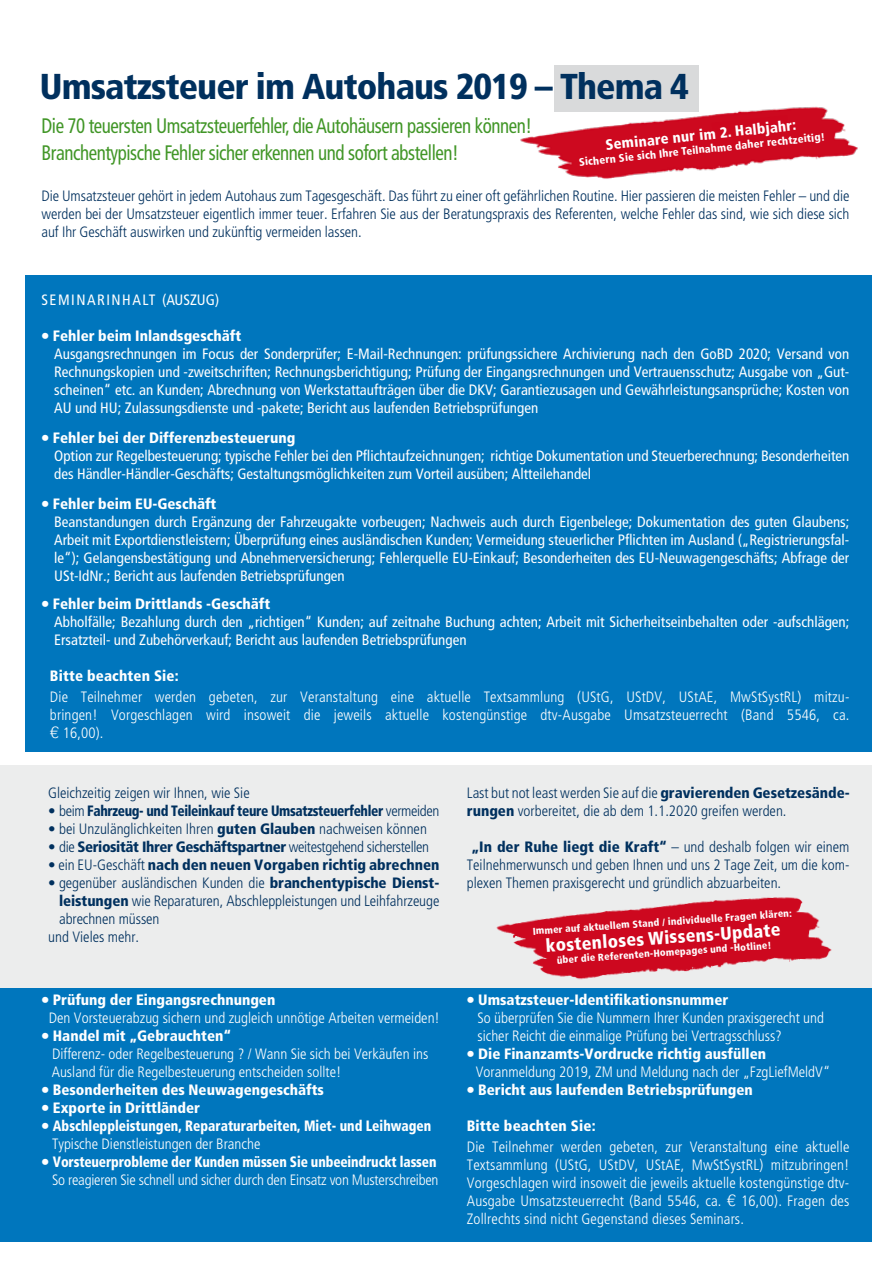
<style>
.page{position:relative;width:893px;height:1263px;background:#fff}
.page>*{position:absolute;margin:0;border:0;box-sizing:border-box;transform-origin:0 0}
.t1{font:900 condensed 36px "Frutiger";letter-spacing:-.025em;color:#00305e}
.t2{font:condensed 21px/27px "Frutiger";letter-spacing:-.02em;color:#419627;scale:.9 1}
.t3{font:900 condensed 18.15px "Frutiger";color:#fff}
.t4{font:condensed 15px/18px "Frutiger";color:#fff}
.t5{font:300 condensed 15px/18px "Frutiger";color:#fff}
.t6{font:300 condensed 15px/18px "Frutiger";color:#00305e;text-align:justify}
.t7{font:900 condensed 15px "Frutiger";color:#fff}
.t8{font:900 condensed 15px/18px "Frutiger";color:#fff;scale:.9 1}
.t9{font:900 condensed 15px "Frutiger";letter-spacing:-.025em;color:#00305e}
.t10{font:900 condensed 15px "Frutiger";letter-spacing:-.025em;color:#00305e;scale:.9 1}
.t11{font:900 condensed 15px "Frutiger";color:#00305e}
.t12{font:condensed 15px "Frutiger";letter-spacing:.1em;color:#fff}
.t13{font:900 condensed 14.7px "Frutiger";color:#fff}
.t14{font:900 condensed 10.95px "Frutiger";color:#fff}
.t15{font:900 condensed 10.2px "Frutiger";color:#fff}
.s1{font-family:"Sassoon Primary Com";font-weight:500;font-stretch:normal}
.s2{font-weight:900}
.s3{font-family:"Helvetica";font-stretch:normal;font-size:16.5px}
.s4{font-weight:300}
</style>
<div class="page">
<div style="left:0;top:765px;width:872px;height:477px;background:#eceded"></div>
<div style="left:0;top:988px;width:872px;height:254px;background:#0076bd"></div>
<div style="left:26px;top:275px;width:846px;height:477px;background:#0076bd"></div>
<div style="left:554px;top:65px;width:145px;height:47px;background:#d9dadb"></div>
<img style="left:496px;top:897px;width:336px;height:83px">
<img style="left:520px;top:106px;width:338px;height:73px">
<svg style="left:712px;top:115px;width:76px;height:16px"></svg>
<h1 class="t1" style="left:40px;top:65px;width:650px">Umsatzsteuer im Autohaus 2019 – Thema 4</h1>
<h2 class="t2" style="left:41px;top:112px;width:547px">Die 70 teuersten Umsatzsteuerfehler, die Autohäusern passieren können!<br>Branchentypische Fehler sicher erkennen und sofort abstellen!</h2>
<p class="t13" style="left:605px;top:136px;width:193px;rotate:-6deg">Seminare nur im 2. Halbjahr:</p>
<p class="t14" style="left:578px;top:156px;width:249px;rotate:-6deg">Sichern Sie sich Ihre Teilnahme daher rechtzeitig!</p>
<p class="t6" style="left:41px;top:187px;width:809px">Die Umsatzsteuer gehört in jedem Autohaus zum Tagesgeschäft. Das führt zu einer oft gefährlichen Routine. Hier passieren die meisten Fehler – und die werden bei der Umsatzsteuer eigentlich immer teuer. Erfahren Sie aus der Beratungspraxis des Referenten, welche Fehler das sind, wie sich diese sich auf Ihr Geschäft auswirken und zukünftig vermeiden lassen.</p>
<p class="t12" style="left:41px;top:291px;width:179px">SEMINARINHALT (AUSZUG)</p>
<p class="t4" style="left:54px;top:327px;width:797px;text-indent:-13px"><span class="s1">•</span> <span class="s2">Fehler beim Inlandsgeschäft<br></span>Ausgangsrechnungen im Focus der Sonderprüfer; E-Mail-Rechnungen: prüfungssichere Archivierung nach den GoBD 2020; Versand von Rechnungskopien und -zweitschriften; Rechnungsberichtigung; Prüfung der Eingangsrechnungen und Vertrauensschutz; Ausgabe von „Gut&shy;scheinen“ etc. an Kunden; Abrechnung von Werkstattaufträgen über die DKV; Garantiezusagen und Gewährleistungsansprüche; Kosten von AU und HU; Zulassungsdienste und -pakete; Bericht aus laufenden Betriebsprüfungen</p>
<p class="t4" style="left:54px;top:429px;width:797px;text-indent:-13px"><span class="s1">•</span> <span class="s2">Fehler bei der Differenzbesteuerung<br></span>Option zur Regelbesteuerung; typische Fehler bei den Pflichtaufzeichnungen; richtige Dokumentation und Steuerberechnung; Besonderheiten des Händler-Händler-Geschäfts; Gestaltungsmöglichkeiten zum Vorteil ausüben; Altteilehandel</p>
<p class="t4" style="left:54px;top:495px;width:797px;text-indent:-13px"><span class="s1">•</span> <span class="s2">Fehler beim EU-Geschäft<br></span>Beanstandungen durch Ergänzung der Fahrzeugakte vorbeugen; Nachweis auch durch Eigenbelege; Dokumentation des guten Glaubens; Arbeit mit Exportdienstleistern; Überprüfung eines ausländischen Kunden; Vermeidung steuerlicher Pflichten im Ausland („Registrierungsfal&shy;le“); Gelangensbestätigung und Abnehmerversicherung; Fehlerquelle EU-Einkauf; Besonderheiten des EU-Neuwagengeschäfts; Abfrage der USt-IdNr.; Bericht aus laufenden Betriebsprüfungen</p>
<p class="t4" style="left:54px;top:595px;width:797px;text-indent:-13px"><span class="s1">•</span> <span class="s2">Fehler beim Drittlands -Geschäft<br></span>Abholfälle; Bezahlung durch den „richtigen“ Kunden; auf zeitnahe Buchung achten; Arbeit mit Sicherheitseinbehalten oder -aufschlägen;<br>Ersatzteil- und Zubehörverkauf; Bericht aus laufenden Betriebsprüfungen</p>
<p class="t7" style="left:50px;top:667px;width:130px">Bitte beachten Sie:</p>
<p class="t5" style="left:50px;top:688px;width:801px;text-align:justify">Die Teilnehmer werden gebeten, zur Veranstaltung eine aktuelle Textsammlung (UStG, UStDV, UStAE, MwStSystRL) mitzu&shy;bringen! Vorgeschlagen wird insoweit die jeweils aktuelle kostengünstige dtv-Ausgabe Umsatzsteuerrecht (Band 5546, ca. <span class="s3">€</span> 16,00).</p>
<p class="t6" style="left:48px;top:784px;width:203px">Gleichzeitig zeigen wir Ihnen, wie Sie</p>
<p class="t10" style="left:48px;top:802px;width:436px"><span class="s4">• beim</span> Fahrzeug- und Teileinkauf teure Umsatzsteuerfehler <span class="s4">vermeiden</span></p>
<p class="t6" style="left:48px;top:820px;width:380px">• bei Unzulänglichkeiten Ihren <span class="s2">guten Glauben</span> nachweisen können</p>
<p class="t9" style="left:48px;top:838px;width:382px"><span class="s4">• die</span> Seriosität Ihrer Geschäftspartner <span class="s4">weitestgehend sicherstellen</span></p>
<p class="t11" style="left:48px;top:856px;width:393px"><span class="s4">• ein EU-Geschäft</span> nach den neuen Vorgaben richtig abrechnen</p>
<p class="t6" style="left:48px;top:874px;width:393px">• gegenüber ausländischen Kunden die <span class="s2">branchentypische Dienst-</span></p>
<p class="t6" style="left:59px;top:892px;width:382px"><span class="s2">leistungen</span> wie Reparaturen, Abschleppleistungen und Leihfahrzeuge</p>
<p class="t6" style="left:59px;top:910px;width:102px">abrechnen müssen</p>
<p class="t6" style="left:48px;top:928px;width:93px">und Vieles mehr.</p>
<p class="t5" style="left:49px;top:991px;width:393px;text-indent:-7px"><span class="s1">•</span> <span class="s2">Prüfung der Eingangsrechnungen<br></span>Den Vorsteuerabzug sichern und zugleich unnötige Arbeiten vermeiden!</p>
<p class="t5" style="left:52px;top:1027px;width:378px;text-indent:-10px"><span class="s1">•</span> <span class="s2">Handel mit „Gebrauchten“<br></span>Differenz- oder Regelbesteuerung ? / Wann Sie sich bei Verkäufen ins<br>Ausland für die Regelbesteuerung entscheiden sollte!</p>
<p class="t7" style="left:41px;top:1080px;width:284px"><span class="s1">•</span> Besonderheiten des Neuwagengeschäfts</p>
<p class="t7" style="left:41px;top:1098px;width:160px"><span class="s1">•</span> Exporte in Drittländer</p>
<p class="t8" style="left:52px;top:1116px;width:423px;text-indent:-11px"><span class="s1">•</span> Abschleppleistungen, Reparaturarbeiten, Miet- und Leihwagen<br><span class="s4">Typische Dienstleistungen der Branche</span></p>
<p class="t5" style="left:41px;top:1153px;width:399px;text-align:right"><span class="s1">•</span> <span class="s2">Vorsteuerprobleme der Kunden müssen Sie unbeeindruckt lassen<br></span>So reagieren Sie schnell und sicher durch den Einsatz von Musterschreiben</p>
<p class="t6" style="left:467px;top:784px;width:384px">Last but not least werden Sie auf die <span class="s2">gravierenden Gesetzesände&shy;rungen</span> vorbereitet, die ab dem 1.1.2020 greifen werden.</p>
<p class="t6" style="left:467px;top:838px;width:384px;text-indent:5px"><span class="s2">„In der Ruhe liegt die Kraft“</span> – und deshalb folgen wir einem Teilnehmerwunsch und geben Ihnen und uns 2 Tage Zeit, um die kom&shy;plexen Themen praxisgerecht und gründlich abzuarbeiten.</p>
<p class="t15" style="left:532px;top:925px;width:261px;rotate:-4deg">Immer auf aktuellem Stand / individuelle Fragen klären:</p>
<p class="t3" style="left:545px;top:935px;width:237px;rotate:-4deg">kostenloses Wissens-Update</p>
<p class="t15" style="left:556px;top:954px;width:217px;rotate:-4deg">über die Referenten-Homepages und -Hotline!</p>
<p class="t5" style="left:477px;top:991px;width:348px;text-indent:-11px"><span class="s1">•</span> <span class="s2">Umsatzsteuer-Identifikationsnummer<br></span>So überprüfen Sie die Nummern Ihrer Kunden praxisgerecht und sicher Reicht die einmalige Prüfung bei Vertragsschluss?</p>
<p class="t5" style="left:476px;top:1045px;width:356px;text-indent:-9px"><span class="s1">•</span> <span class="s2">Die Finanzamts-Vordrucke richtig ausfüllen<br></span>Voranmeldung 2019, ZM und Meldung nach der „FzgLiefMeldV“</p>
<p class="t7" style="left:467px;top:1080px;width:287px"><span class="s1">•</span> Bericht aus laufenden Betriebsprüfungen</p>
<p class="t7" style="left:467px;top:1116px;width:130px">Bitte beachten Sie:</p>
<p class="t5" style="left:467px;top:1138px;width:384px;text-align:justify">Die Teilnehmer werden gebeten, zur Veranstaltung eine aktuelle Textsammlung (UStG, UStDV, UStAE, MwStSystRL) mitzubringen!<br>Vorgeschlagen wird insoweit die jeweils aktuelle kostengünstige dtv-Ausgabe Umsatzsteuerrecht (Band 5546, ca. <span class="s3">€</span> 16,00). Fragen des Zollrechts sind nicht Gegenstand dieses Seminars.</p>
</div>
